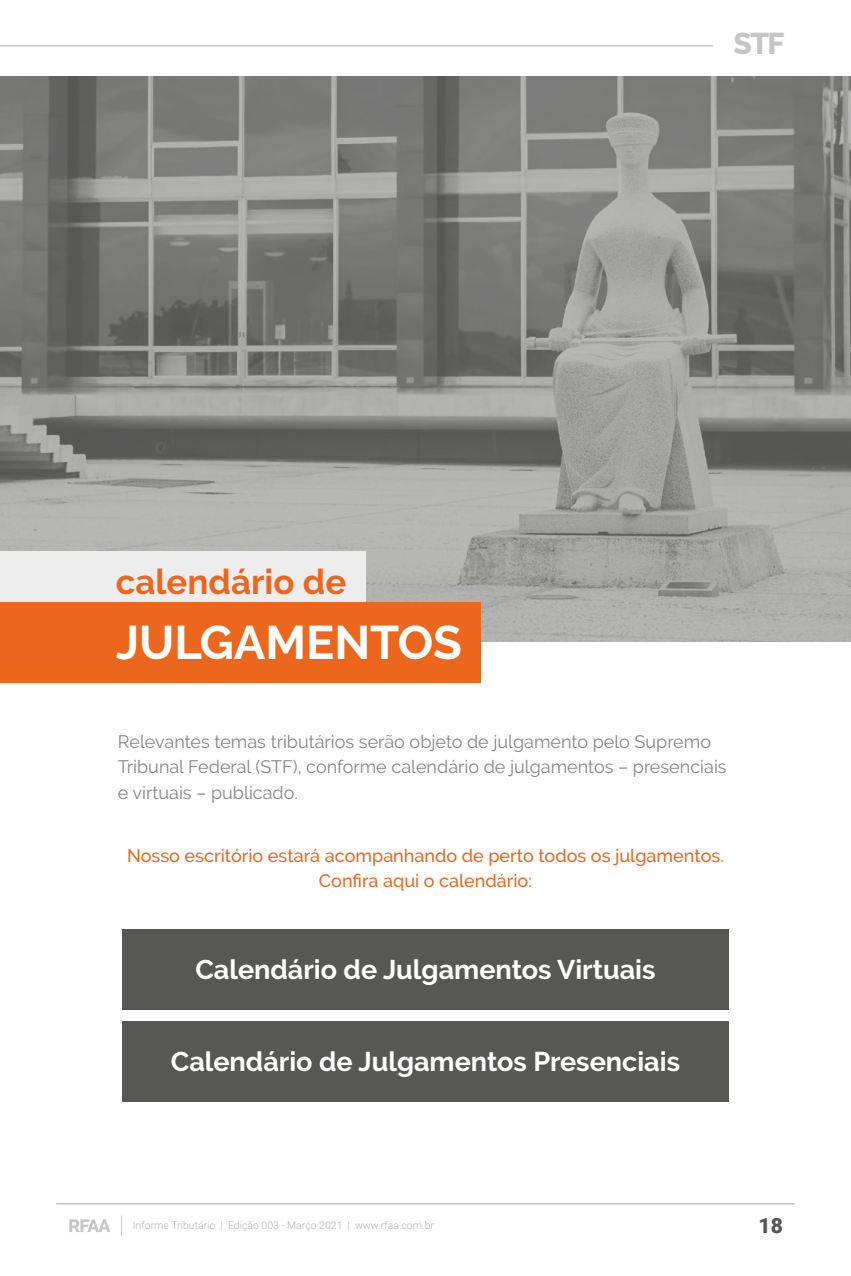
<style>
.page{position:relative;width:851px;height:1276px;background:#fff}
.page>*{position:absolute;margin:0;border:0;box-sizing:border-box;transform-origin:0 0}
.t1{font:700 46.95px "Raleway";color:#fff}
.t2{font:700 34.8px "Raleway";color:#ec671d}
.t3{font:800 30px "Raleway";color:#c6c6c6}
.t4{font:700 27px "Raleway";color:#fff}
.t5{font:900 21px "Roboto";color:#575756}
.t6{font:18px/25.5px "Raleway";color:#878787}
.t7{font:500 18px/25.5px "Raleway";color:#ec671d;text-align:center}
.t8{font:300 10.5px "Roboto";color:#b3b2b2}
</style>
<div class="page">
<img style="left:0;top:77px;width:850px;height:565px">
<div style="left:0;top:551px;width:365px;height:60px;background:#ededed"></div>
<div style="left:0;top:602px;width:480px;height:80px;background:#ec671d"></div>
<div style="left:122px;top:929px;width:606px;height:81px;background:#575756"></div>
<div style="left:122px;top:1021px;width:606px;height:81px;background:#575756"></div>
<svg style="left:121px;top:1215px;width:1px;height:20px"></svg>
<hr style="left:56px;top:1203px;width:738px;height:1px;background:#c6c6c6">
<svg style="left:69px;top:1219px;width:41px;height:13px"></svg>
<hr style="left:0;top:45px;width:712px;height:1px;background:#c6c6c6">
<h3 class="t3" style="left:733px;top:26px;width:52px">STF</h3>
<h2 class="t2" style="left:116px;top:561px;width:232px">calendário de</h2>
<h1 class="t1" style="left:116px;top:615px;width:347px">JULGAMENTOS</h1>
<p class="t6" style="left:118px;top:728px;width:610px">Relevantes temas tributários serão objeto de julgamento pelo Supremo<br>Tribunal Federal (STF), conforme calendário de julgamentos – presenciais e virtuais – publicado.</p>
<p class="t7" style="left:127px;top:843px;width:598px">Nosso escritório estará acompanhando de perto todos os julgamentos.<br>Confira aqui o calendário:</p>
<h3 class="t4" style="left:195px;top:954px;width:461px">Calendário de Julgamentos Virtuais</h3>
<h3 class="t4" style="left:171px;top:1046px;width:510px">Calendário de Julgamentos Presenciais</h3>
<p class="t8" style="left:133px;top:1218px;width:302px">Informe Tributário | Edição 003 - Março 2021 | www.rfaa.com.br</p>
<p class="t5" style="left:758px;top:1211px;width:26px">18</p>
</div>
